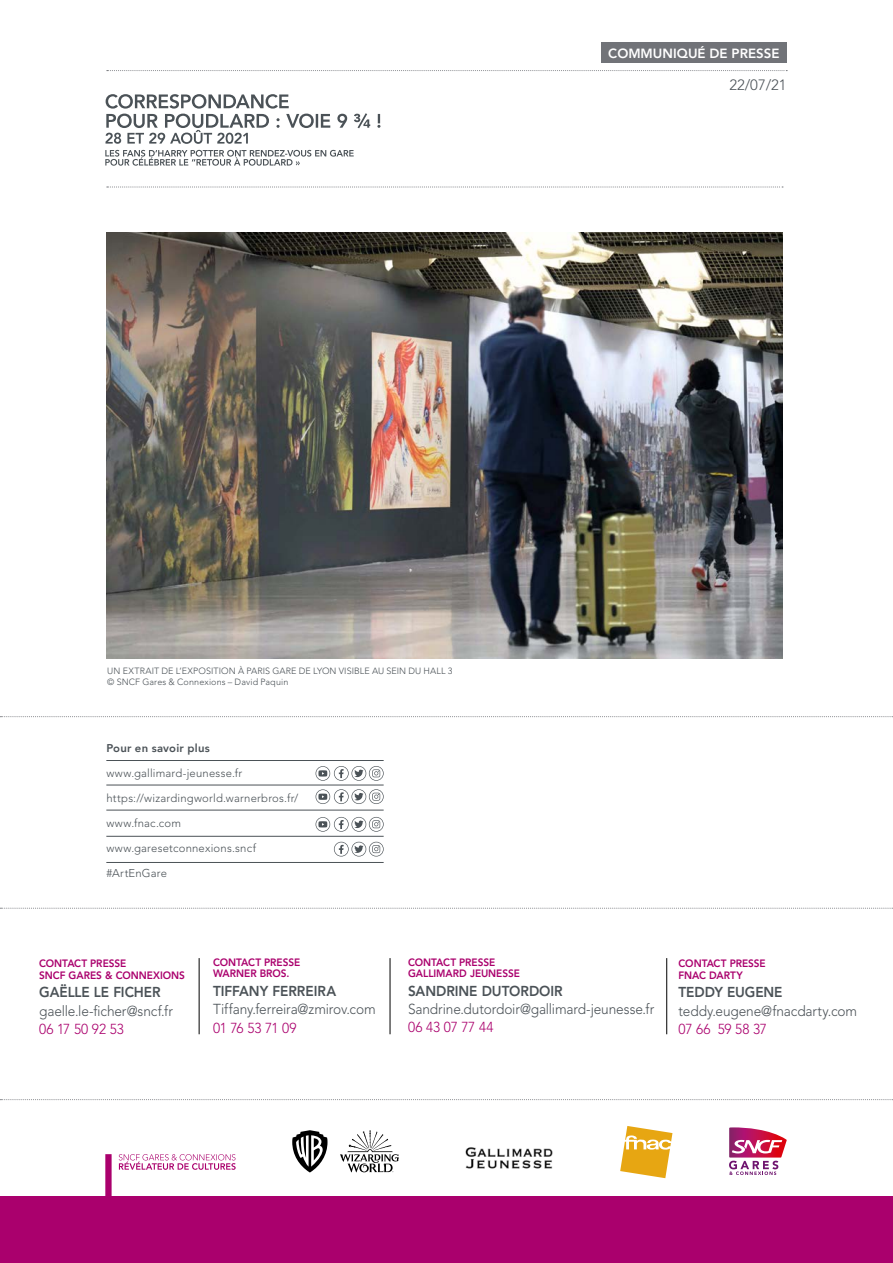
<style>
.page{position:relative;width:893px;height:1263px;background:#fff}
.page>*{position:absolute;margin:0;border:0;box-sizing:border-box;transform-origin:0 0}
.t1{font:300 14.85px "Avenir LT Std";color:#4b5257}
.t2{font:300 14.4px "Avenir LT Std";letter-spacing:-.01em;color:#4b5257;scale:.95 1}
.t3{font:300 14.4px "Avenir LT Std";letter-spacing:-.005em;color:#aa006d;scale:.95 1}
.t4{font:800 14.25px "Avenir LT Std";letter-spacing:-.005em;color:#4b5257;scale:.95 1}
.t5{font:800 13.2px "Avenir LT Std";color:#fff}
.t6{font:300 11.25px "Avenir LT Std";letter-spacing:.02em;color:#4b5257}
.t7{font:800 11.25px "Avenir";letter-spacing:.025em;color:#4b5257}
.t8{font:800 10.65px/11.4px "Avenir LT Std";color:#aa006d;scale:.95 1}
.t9{font:300 9px/10.5px "Avenir LT Std";letter-spacing:.015em;color:#4b5257}
</style>
<div class="page">
<svg style="left:107px;top:70px;width:680px;height:1px"></svg>
<div style="left:601px;top:43px;width:186px;height:20px;background:#717378"></div>
<svg style="left:0;top:1099px;width:893px;height:1px"></svg>
<div style="left:0;top:1197px;width:893px;height:66px;background:#aa006d"></div>
<div style="left:105px;top:1154px;width:7px;height:60px;background:#aa006d"></div>
<svg style="left:119px;top:1154px;width:117px;height:16px"></svg>
<svg style="left:729px;top:1127px;width:58px;height:48px"></svg>
<svg style="left:340px;top:1130px;width:59px;height:42px"></svg>
<svg style="left:292px;top:1130px;width:35px;height:42px"></svg>
<svg style="left:620px;top:1126px;width:52px;height:52px"></svg>
<img style="left:465px;top:1147px;width:88px;height:22px">
<svg style="left:0;top:908px;width:893px;height:1px"></svg>
<svg style="left:0;top:716px;width:893px;height:1px"></svg>
<img style="left:106px;top:233px;width:676px;height:426px">
<svg style="left:107px;top:187px;width:676px;height:1px"></svg>
<hr style="left:106px;top:760px;width:278px;height:1px;background:#4b5257">
<hr style="left:106px;top:785px;width:278px;height:1px;background:#4b5257">
<hr style="left:106px;top:810px;width:278px;height:1px;background:#4b5257">
<svg style="left:334px;top:842px;width:50px;height:14px"></svg>
<hr style="left:106px;top:836px;width:278px;height:1px;background:#4b5257">
<hr style="left:106px;top:862px;width:278px;height:1px;background:#4b5257">
<svg style="left:316px;top:766px;width:68px;height:15px"></svg>
<svg style="left:316px;top:789px;width:68px;height:15px"></svg>
<svg style="left:316px;top:817px;width:68px;height:15px"></svg>
<svg style="left:105px;top:150px;width:249px;height:16px"></svg>
<svg style="left:105px;top:94px;width:275px;height:50px"></svg>
<hr style="left:199px;top:958px;width:1px;height:76px;background:#000">
<hr style="left:390px;top:958px;width:1px;height:76px;background:#000">
<hr style="left:666px;top:958px;width:1px;height:76px;background:#000">
<p class="t5" style="left:608px;top:45px;width:173px">COMMUNIQUÉ DE PRESSE</p>
<p class="t1" style="left:729px;top:76px;width:59px">22/07/21</p>
<p class="t9" style="left:107px;top:666px;width:347px">UN EXTRAIT DE L’EXPOSITION À PARIS GARE DE LYON VISIBLE AU SEIN DU HALL 3 © SNCF Gares &amp; Connexions – David Paquin</p>
<p class="t7" style="left:106px;top:740px;width:105px">Pour en savoir plus</p>
<p class="t6" style="left:106px;top:767px;width:138px">www.gallimard-jeunesse.fr</p>
<p class="t6" style="left:106px;top:792px;width:194px">https://wizardingworld.warnerbros.fr/</p>
<p class="t6" style="left:106px;top:817px;width:76px">www.fnac.com</p>
<p class="t6" style="left:106px;top:842px;width:151px">www.garesetconnexions.sncf</p>
<p class="t6" style="left:106px;top:867px;width:62px">#ArtEnGare</p>
<p class="t8" style="left:39px;top:958px;width:155px">CONTACT PRESSE<br>SNCF GARES &amp; CONNEXIONS</p>
<p class="t4" style="left:39px;top:984px;width:129px">GAËLLE LE FICHER</p>
<p class="t2" style="left:39px;top:1002px;width:142px">gaelle.le-ficher@sncf.fr</p>
<p class="t3" style="left:39px;top:1021px;width:91px">06 17 50 92 53</p>
<p class="t8" style="left:213px;top:956px;width:93px">CONTACT PRESSE<br>WARNER BROS.</p>
<p class="t4" style="left:213px;top:982px;width:131px">TIFFANY FERREIRA</p>
<p class="t2" style="left:213px;top:1001px;width:173px">Tiffany.ferreira@zmirov.com</p>
<p class="t3" style="left:213px;top:1019px;width:89px">01 76 53 71 09</p>
<p class="t8" style="left:408px;top:956px;width:119px">CONTACT PRESSE<br>GALLIMARD JEUNESSE</p>
<p class="t4" style="left:408px;top:982px;width:164px">SANDRINE DUTORDOIR</p>
<p class="t2" style="left:408px;top:1000px;width:261px">Sandrine.dutordoir@gallimard-jeunesse.fr</p>
<p class="t3" style="left:408px;top:1019px;width:92px">06 43 07 77 44</p>
<p class="t8" style="left:678px;top:958px;width:93px">CONTACT PRESSE<br>FNAC DARTY</p>
<p class="t4" style="left:678px;top:984px;width:111px">TEDDY EUGENE</p>
<p class="t2" style="left:678px;top:1002px;width:189px">teddy.eugene@fnacdarty.com</p>
<p class="t3" style="left:678px;top:1021px;width:95px">07 66 59 58 37</p>
</div>
